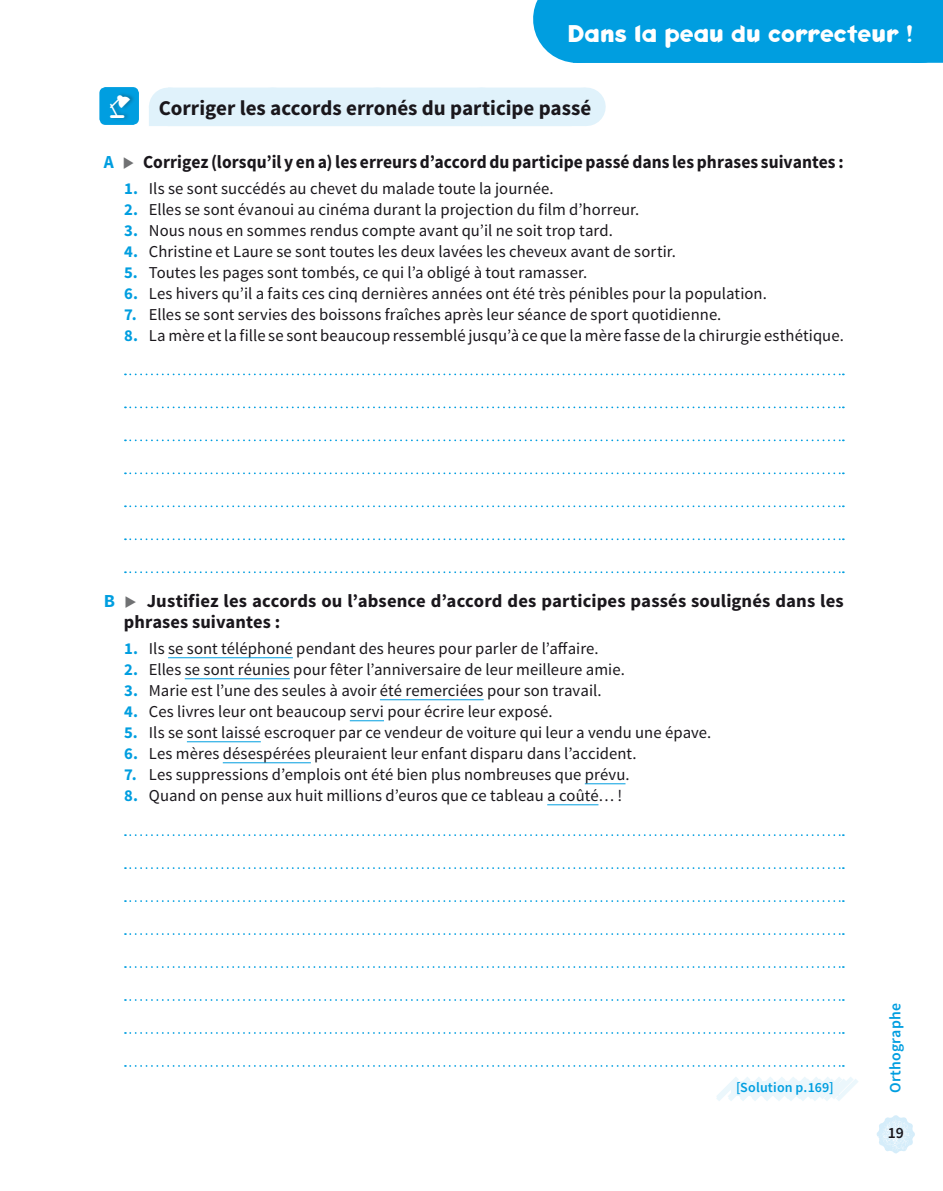
<style>
.page{position:relative;width:943px;height:1191px;background:#fff}
.page>*{position:absolute;margin:0;border:0;box-sizing:border-box;transform-origin:0 0}
.t1{font:700 24.5px "Keedy Sans";letter-spacing:.005em;color:#fff}
.t2{font:700 21px "Source Sans Pro";color:#1a171c}
.t3{font:700 18.38px/21px "Source Sans Pro";letter-spacing:.005em;color:#1a171c}
.t4{font:700 18.38px "Source Sans Pro";letter-spacing:.005em;color:#1a171c;scale:.95 1}
.t5{font:16.62px "Source Sans Pro";letter-spacing:.005em;color:#1a171c}
.t6{font:600 15.75px "Source Sans Pro";letter-spacing:.01em;color:#009ee0}
.t7{font:600 15.75px "Source Sans Pro";color:#1a171c}
.t8{font:600 14px "Source Sans Pro";letter-spacing:.015em;color:#009ee0}
.s1{color:#009ee0}
.s2{color:#707173}
.s3{font-weight:700;color:#009ee0}
</style>
<div class="page">
<svg style="left:876px;top:1115px;width:39px;height:38px"></svg>
<div style="left:572px;top:0;width:371px;height:63px;background:#009ee0"></div>
<div style="left:168px;top:88px;width:417px;height:38px;background:#e0f2fb"></div>
<hr style="left:585px;top:88px;width:1px;height:38px;background:#e0f2fb">
<div style="left:149px;top:105px;width:422px;height:21px;background:#e0f2fb"></div>
<svg style="left:125px;top:373px;width:718px;height:2px"></svg>
<svg style="left:125px;top:406px;width:718px;height:2px"></svg>
<svg style="left:125px;top:439px;width:718px;height:2px"></svg>
<svg style="left:125px;top:472px;width:718px;height:2px"></svg>
<svg style="left:125px;top:505px;width:718px;height:2px"></svg>
<svg style="left:125px;top:538px;width:718px;height:2px"></svg>
<svg style="left:125px;top:571px;width:718px;height:2px"></svg>
<hr style="left:168px;top:657px;width:125px;height:1px;background:#009ee0">
<hr style="left:185px;top:678px;width:105px;height:1px;background:#009ee0">
<hr style="left:380px;top:699px;width:103px;height:1px;background:#009ee0">
<hr style="left:350px;top:720px;width:34px;height:1px;background:#009ee0">
<hr style="left:187px;top:741px;width:74px;height:1px;background:#009ee0">
<hr style="left:223px;top:762px;width:88px;height:1px;background:#009ee0">
<hr style="left:585px;top:783px;width:40px;height:1px;background:#009ee0">
<hr style="left:547px;top:804px;width:51px;height:1px;background:#009ee0">
<svg style="left:125px;top:834px;width:718px;height:2px"></svg>
<svg style="left:125px;top:867px;width:718px;height:2px"></svg>
<svg style="left:125px;top:900px;width:718px;height:2px"></svg>
<svg style="left:125px;top:933px;width:718px;height:2px"></svg>
<svg style="left:125px;top:966px;width:718px;height:2px"></svg>
<svg style="left:125px;top:999px;width:718px;height:2px"></svg>
<svg style="left:125px;top:1032px;width:718px;height:1px"></svg>
<svg style="left:125px;top:1065px;width:718px;height:1px"></svg>
<svg style="left:716px;top:1077px;width:142px;height:24px"></svg>
<div style="left:99px;top:87px;width:40px;height:38px;background:#009ee0;border-radius:6px"></div>
<div style="left:110px;top:92px;width:26px;height:29px;background:#1a171c;opacity:.3"></div>
<svg style="left:110px;top:94px;width:20px;height:24px"></svg>
<h1 class="t1" style="left:568px;top:19px;width:347px">Dans la peau du correcteur !</h1>
<p class="t2" style="left:159px;top:95px;width:434px">Corriger les accords erronés du participe passé</p>
<p class="t4" style="left:104px;top:150px;width:780px"><span class="s1">A</span> <span class="s2">◆</span> Corrigez (lorsqu’il y en a) les erreurs d’accord du participe passé dans les phrases suivantes :</p>
<p class="t5" style="left:124px;top:178px;width:431px"><span class="s3">1.</span> Ils se sont succédés au chevet du malade toute la journée.</p>
<p class="t5" style="left:124px;top:199px;width:517px"><span class="s3">2.</span> Elles se sont évanoui au cinéma durant la projection du film d’horreur.</p>
<p class="t5" style="left:124px;top:220px;width:490px"><span class="s3">3.</span> Nous nous en sommes rendus compte avant qu’il ne soit trop tard.</p>
<p class="t5" style="left:124px;top:241px;width:553px"><span class="s3">4.</span> Christine et Laure se sont toutes les deux lavées les cheveux avant de sortir.</p>
<p class="t5" style="left:124px;top:262px;width:465px"><span class="s3">5.</span> Toutes les pages sont tombés, ce qui l’a obligé à tout ramasser.</p>
<p class="t5" style="left:124px;top:283px;width:644px"><span class="s3">6.</span> Les hivers qu’il a faits ces cinq dernières années ont été très pénibles pour la population.</p>
<p class="t5" style="left:124px;top:304px;width:599px"><span class="s3">7.</span> Elles se sont servies des boissons fraîches après leur séance de sport quotidienne.</p>
<p class="t5" style="left:124px;top:325px;width:721px"><span class="s3">8.</span> La mère et la fille se sont beaucoup ressemblé jusqu’à ce que la mère fasse de la chirurgie esthétique.</p>
<p class="t3" style="left:124px;top:591px;width:721px;text-indent:-20px"><span class="s1">B</span> <span class="s2">◆</span> Justifiez les accords ou l’absence d’accord des participes passés soulignés dans les phrases suivantes :</p>
<p class="t5" style="left:124px;top:638px;width:476px"><span class="s3">1.</span> Ils se sont téléphoné pendant des heures pour parler de l’affaire.</p>
<p class="t5" style="left:124px;top:659px;width:502px"><span class="s3">2.</span> Elles se sont réunies pour fêter l’anniversaire de leur meilleure amie.</p>
<p class="t5" style="left:124px;top:680px;width:479px"><span class="s3">3.</span> Marie est l’une des seules à avoir été remerciées pour son travail.</p>
<p class="t5" style="left:124px;top:701px;width:430px"><span class="s3">4.</span> Ces livres leur ont beaucoup servi pour écrire leur exposé.</p>
<p class="t5" style="left:124px;top:722px;width:588px"><span class="s3">5.</span> Ils se sont laissé escroquer par ce vendeur de voiture qui leur a vendu une épave.</p>
<p class="t5" style="left:124px;top:743px;width:514px"><span class="s3">6.</span> Les mères désespérées pleuraient leur enfant disparu dans l’accident.</p>
<p class="t5" style="left:124px;top:764px;width:507px"><span class="s3">7.</span> Les suppressions d’emplois ont été bien plus nombreuses que prévu.</p>
<p class="t5" style="left:124px;top:785px;width:500px"><span class="s3">8.</span> Quand on pense aux huit millions d’euros que ce tableau a coûté… !</p>
<p class="t8" style="left:736px;top:1079px;width:99px">[Solution p.169]</p>
<p class="t6" style="left:885px;top:1093px;width:91px;rotate:-90deg">Orthographe</p>
<p class="t7" style="left:887px;top:1123px;width:18px">19</p>
</div>
